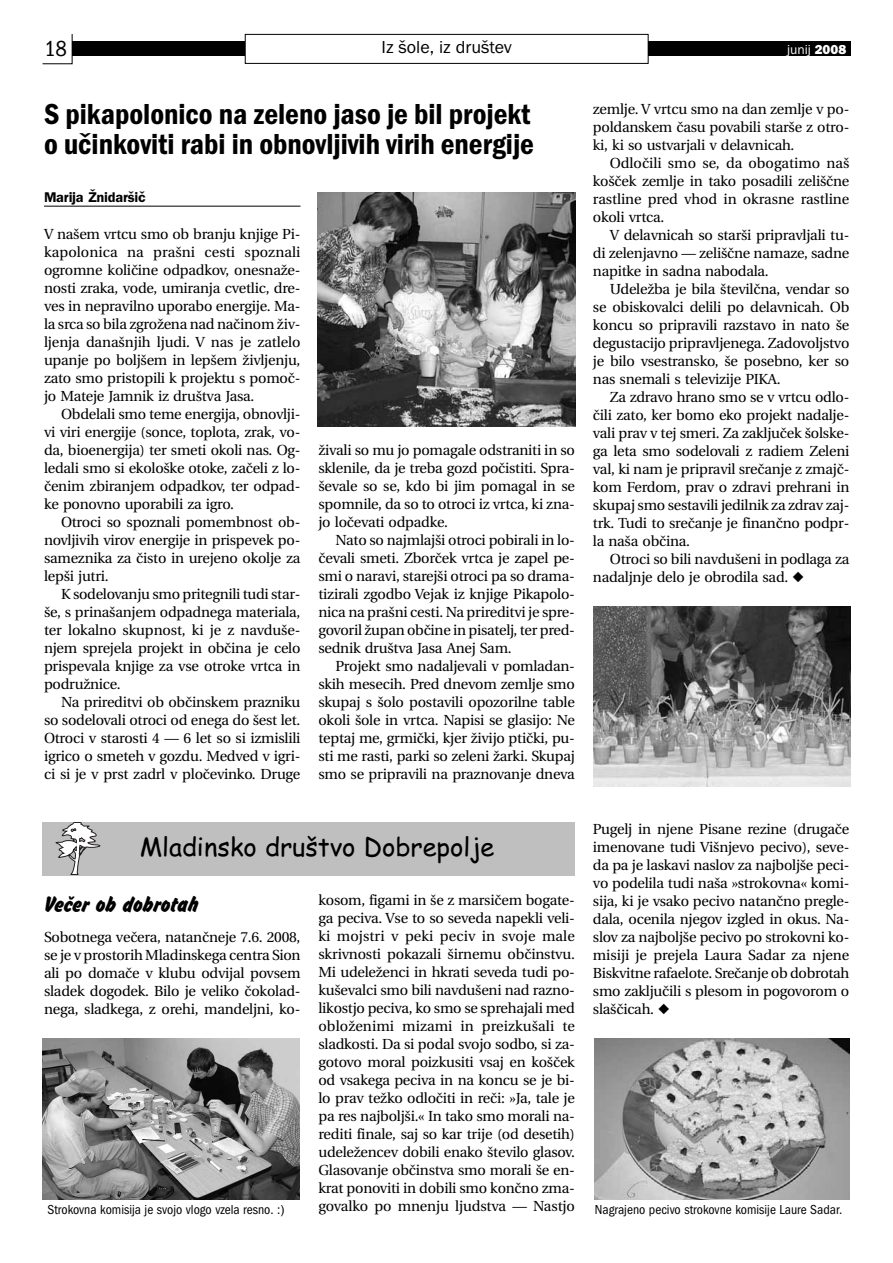
<style>
.page{position:relative;width:893px;height:1263px;background:#fff}
.page>*{position:absolute;margin:0;border:0;box-sizing:border-box;transform-origin:0 0}
.t1{font:600 condensed 30px/30px "Franklin Got Itc TEE";color:#000}
.t2{font:25.5px "TT2 E3 ACO00";letter-spacing:-.005em;color:#000}
.t3{font:24px "Okay DEE";color:#000}
.t4{font:condensed 22.5px "Franklin Got Itc TEE";color:#000}
.t5{font:18px "Franklin Got Itc TEE";color:#000}
.t6{font:14.55px/18px "Utopia";letter-spacing:-.015em;color:#000;text-align:justify}
.t7{font:600 14.55px "Franklin Got Itc TEE";letter-spacing:-.02em;color:#000}
.t8{font:condensed 13.5px "Franklin Got Itc TEE";color:#000}
.t9{font:13.5px "Franklin Got Itc TEE";color:#fff}
.s1{font-family:"Franklin Got Itc TEE Heav"}
</style>
<div class="page">
<div style="left:72px;top:41px;width:778px;height:15px;background:#000"></div>
<div style="left:245px;top:35px;width:402px;height:28px;background:#fff"></div>
<div style="left:245px;top:34px;width:403px;height:30px;border:1px solid #000"></div>
<svg style="left:42px;top:34px;width:31px;height:30px"></svg>
<hr style="left:44px;top:206px;width:256px;height:1px;background:#000">
<img style="left:318px;top:192px;width:257px;height:234px">
<img style="left:593px;top:606px;width:257px;height:180px">
<div style="left:43px;top:822px;width:532px;height:54px;background:#bfbfbf"></div>
<svg style="left:55px;top:822px;width:46px;height:53px"></svg>
<img style="left:43px;top:1038px;width:257px;height:162px">
<img style="left:594px;top:1038px;width:255px;height:162px">
<h3 class="t4" style="left:44px;top:40px;width:24px">18</h3>
<p class="t5" style="left:381px;top:40px;width:132px">Iz šole, iz društev</p>
<p class="t9" style="left:787px;top:44px;width:61px">junij <span class="s1">2008</span></p>
<h1 class="t1" style="left:44px;top:101px;width:491px">S pikapolonico na zeleno jaso je bil projekt o učinkoviti rabi in obnovljivih virih energije</h1>
<p class="t7" style="left:44px;top:191px;width:103px">Marija Žnidaršič</p>
<p class="t6" style="left:44px;top:226px;width:258px">V našem vrtcu smo ob branju knjige Pi&shy;kapolonica na prašni cesti spoznali ogromne količine odpadkov, onesnaže&shy;nosti zraka, vode, umiranja cvetlic, dre&shy;ves in nepravilno uporabo energije. Ma&shy;la srca so bila zgrožena nad načinom živ&shy;ljenja današnjih ljudi. V nas je zatlelo upanje po boljšem in lepšem življenju, zato smo pristopili k projektu s pomoč&shy;jo Mateje Jamnik iz društva Jasa.</p>
<p class="t6" style="left:44px;top:406px;width:258px;text-indent:17px">Obdelali smo teme energija, obnovlji&shy;vi viri energije (sonce, toplota, zrak, vo&shy;da, bioenergija) ter smeti okoli nas. Og&shy;ledali smo si ekološke otoke, začeli z lo&shy;čenim zbiranjem odpadkov, ter odpad&shy;ke ponovno uporabili za igro.</p>
<p class="t6" style="left:44px;top:514px;width:258px;text-indent:17px">Otroci so spoznali pomembnost ob&shy;novljivih virov energije in prispevek po&shy;sameznika za čisto in urejeno okolje za lepši jutri.</p>
<p class="t6" style="left:44px;top:586px;width:258px;text-indent:17px">K sodelovanju smo pritegnili tudi star&shy;še, s prinašanjem odpadnega materiala, ter lokalno skupnost, ki je z navduše&shy;njem sprejela projekt in občina je celo prispevala knjige za vse otroke vrtca in podružnice.</p>
<p class="t6" style="left:44px;top:694px;width:258px;text-indent:17px">Na prireditvi ob občinskem prazniku so sodelovali otroci od enega do šest let.<br>Otroci v starosti 4 — 6 let so si izmislili igrico o smeteh v gozdu. Medved v igri&shy;ci si je v prst zadrl v pločevinko. Druge</p>
<p class="t6" style="left:318px;top:442px;width:258px">živali so mu jo pomagale odstraniti in so sklenile, da je treba gozd počistiti. Spra&shy;ševale so se, kdo bi jim pomagal in se spomnile, da so to otroci iz vrtca, ki zna&shy;jo ločevati odpadke.</p>
<p class="t6" style="left:318px;top:532px;width:258px;text-indent:17px">Nato so najmlajši otroci pobirali in lo&shy;čevali smeti. Zborček vrtca je zapel pe&shy;smi o naravi, starejši otroci pa so drama&shy;tizirali zgodbo Vejak iz knjige Pikapolo&shy;nica na prašni cesti. Na prireditvi je spre&shy;govoril župan občine in pisatelj, ter pred&shy;sednik društva Jasa Anej Sam.</p>
<p class="t6" style="left:318px;top:658px;width:258px;text-indent:17px">Projekt smo nadaljevali v pomladan&shy;skih mesecih. Pred dnevom zemlje smo skupaj s šolo postavili opozorilne table okoli šole in vrtca. Napisi se glasijo: Ne teptaj me, grmički, kjer živijo ptički, pu&shy;sti me rasti, parki so zeleni žarki. Skupaj smo se pripravili na praznovanje dneva</p>
<p class="t6" style="left:593px;top:102px;width:258px">zemlje. V vrtcu smo na dan zemlje v po&shy;poldanskem času povabili starše z otro&shy;ki, ki so ustvarjali v delavnicah.</p>
<p class="t6" style="left:593px;top:156px;width:258px;text-indent:17px">Odločili smo se, da obogatimo naš košček zemlje in tako posadili zeliščne rastline pred vhod in okrasne rastline okoli vrtca.</p>
<p class="t6" style="left:593px;top:228px;width:258px;text-indent:17px">V delavnicah so starši pripravljali tu&shy;di zelenjavno — zeliščne namaze, sadne napitke in sadna nabodala.</p>
<p class="t6" style="left:593px;top:282px;width:258px;text-indent:17px">Udeležba je bila številčna, vendar so se obiskovalci delili po delavnicah. Ob koncu so pripravili razstavo in nato še degustacijo pripravljenega. Zadovoljstvo je bilo vsestransko, še posebno, ker so nas snemali s televizije PIKA.</p>
<p class="t6" style="left:593px;top:390px;width:258px;text-indent:17px">Za zdravo hrano smo se v vrtcu odlo&shy;čili zato, ker bomo eko projekt nadalje&shy;vali prav v tej smeri. Za zaključek šolske&shy;ga leta smo sodelovali z radiem Zeleni val, ki nam je pripravil srečanje z zmajč&shy;kom Ferdom, prav o zdravi prehrani in skupaj smo sestavili jedilnik za zdrav zaj&shy;trk. Tudi to srečanje je finančno podpr&shy;la naša občina.</p>
<p class="t6" style="left:593px;top:552px;width:258px;text-indent:17px">Otroci so bili navdušeni in podlaga za nadaljnje delo je obrodila sad. ◆</p>
<p class="t6" style="left:593px;top:822px;width:258px">Pugelj in njene Pisane rezine (drugače imenovane tudi Višnjevo pecivo), seve&shy;da pa je laskavi naslov za najboljše peci&shy;vo podelila tudi naša »strokovna« komi&shy;sija, ki je vsako pecivo natančno pregle&shy;dala, ocenila njegov izgled in okus. Na&shy;slov za najboljše pecivo po strokovni ko&shy;misiji je prejela Laura Sadar za njene Biskvitne rafaelote. Srečanje ob dobrotah smo zaključili s plesom in pogovorom o slaščicah. ◆</p>
<h2 class="t2" style="left:140px;top:836px;width:356px">Mladinsko društvo Dobrepolje</h2>
<h3 class="t3" style="left:44px;top:895px;width:156px">Večer ob dobrotah</h3>
<p class="t6" style="left:318px;top:892px;width:258px">kosom, figami in še z marsičem bogate&shy;ga peciva. Vse to so seveda napekli veli&shy;ki mojstri v peki peciv in svoje male skrivnosti pokazali širnemu občinstvu.<br>Mi udeleženci in hkrati seveda tudi po&shy;kuševalci smo bili navdušeni nad razno&shy;likostjo peciva, ko smo se sprehajali med obloženimi mizami in preizkušali te sladkosti. Da si podal svojo sodbo, si za&shy;gotovo moral poizkusiti vsaj en košček od vsakega peciva in na koncu se je bi&shy;lo prav težko odločiti in reči: »Ja, tale je pa res najboljši.« In tako smo morali na&shy;rediti finale, saj so kar trije (od desetih) udeležencev dobili enako število glasov.<br>Glasovanje občinstva smo morali še en&shy;krat ponoviti in dobili smo končno zma&shy;govalko po mnenju ljudstva — Nastjo</p>
<p class="t6" style="left:44px;top:930px;width:258px">Sobotnega večera, natančneje 7.6. 2008, se je v prostorih Mladinskega centra Sion ali po domače v klubu odvijal povsem sladek dogodek. Bilo je veliko čokolad&shy;nega, sladkega, z orehi, mandeljni, ko-</p>
<p class="t8" style="left:48px;top:1205px;width:238px">Strokovna komisija je svojo vlogo vzela resno. :)</p>
<p class="t8" style="left:595px;top:1205px;width:249px">Nagrajeno pecivo strokovne komisije Laure Sadar.</p>
</div>
